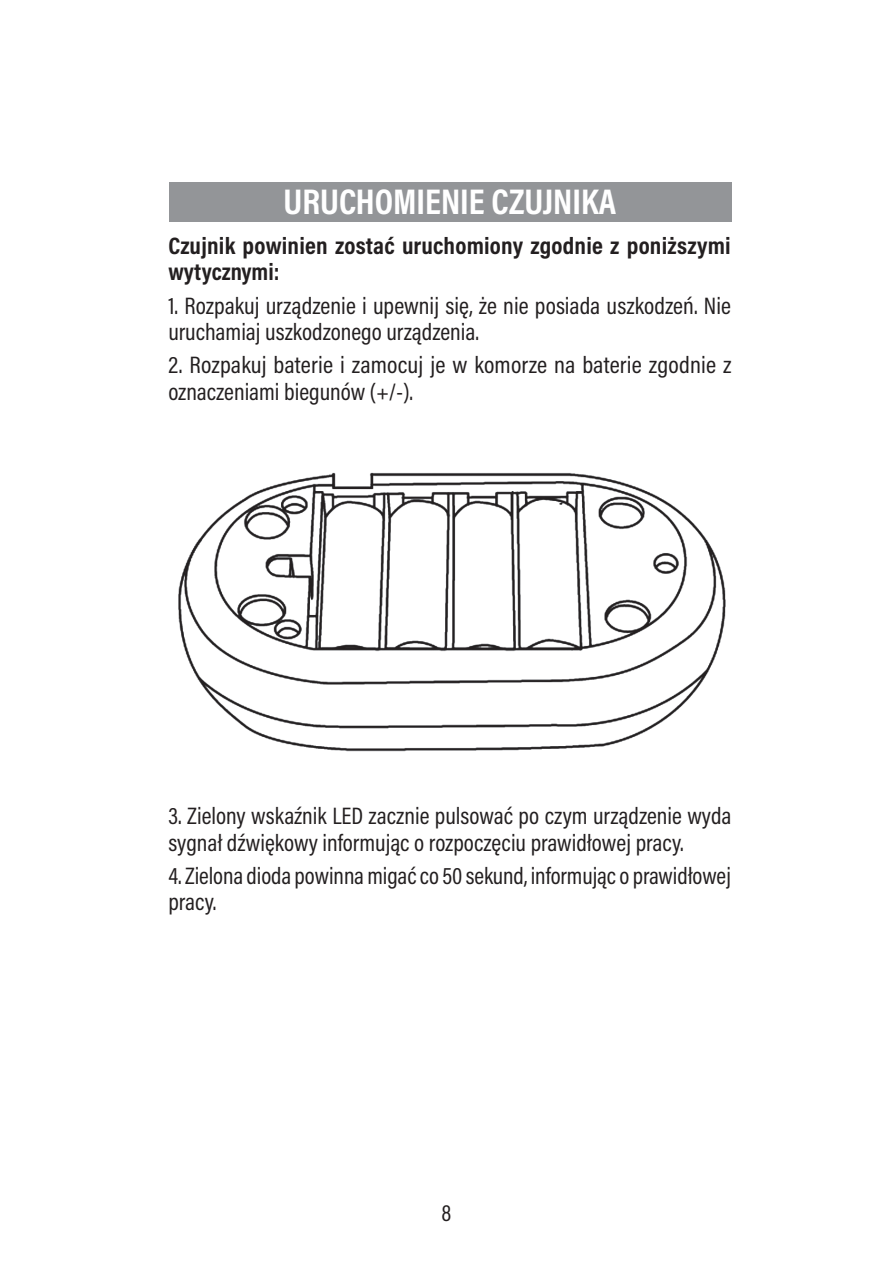
<style>
.page{position:relative;width:893px;height:1263px;background:#fff}
.page>*{position:absolute;margin:0;border:0;box-sizing:border-box;transform-origin:0 0}
.t1{font:700 36px "Acumin Pro Cond";color:#fff}
.t2{font:24px/26.4px "Acumin Pro Cond";color:#231f20}
.t3{font:700 24px/26.4px "Acumin Pro Cond";letter-spacing:.01em;color:#231f20}
.t4{font:23.7px "Acumin Pro Cond";color:#231f20}
</style>
<div class="page">
<img style="left:178px;top:472px;width:548px;height:280px">
<div style="left:169px;top:182px;width:562px;height:40px;background:#939598"></div>
<h1 class="t1" style="left:284px;top:178px;width:334px">URUCHOMIENIE CZUJNIKA</h1>
<p class="t3" style="left:168px;top:232px;width:564px">Czujnik powinien zostać uruchomiony zgodnie z poniższymi wytycznymi:</p>
<p class="t2" style="left:168px;top:292px;width:564px">1. Rozpakuj urządzenie i upewnij się, że nie posiada uszkodzeń. Nie uruchamiaj uszkodzonego urządzenia.</p>
<p class="t2" style="left:168px;top:351px;width:565px">2. Rozpakuj baterie i zamocuj je w komorze na baterie zgodnie z oznaczeniami biegunów (+/-).</p>
<p class="t2" style="left:168px;top:802px;width:564px">3. Zielony wskaźnik LED zacznie pulsować po czym urządzenie wyda sygnał dźwiękowy informując o rozpoczęciu prawidłowej pracy.</p>
<p class="t2" style="left:168px;top:862px;width:564px">4. Zielona dioda powinna migać co 50 sekund, informując o prawidłowej pracy.</p>
<p class="t4" style="left:441px;top:1197px;width:11px">8</p>
</div>
